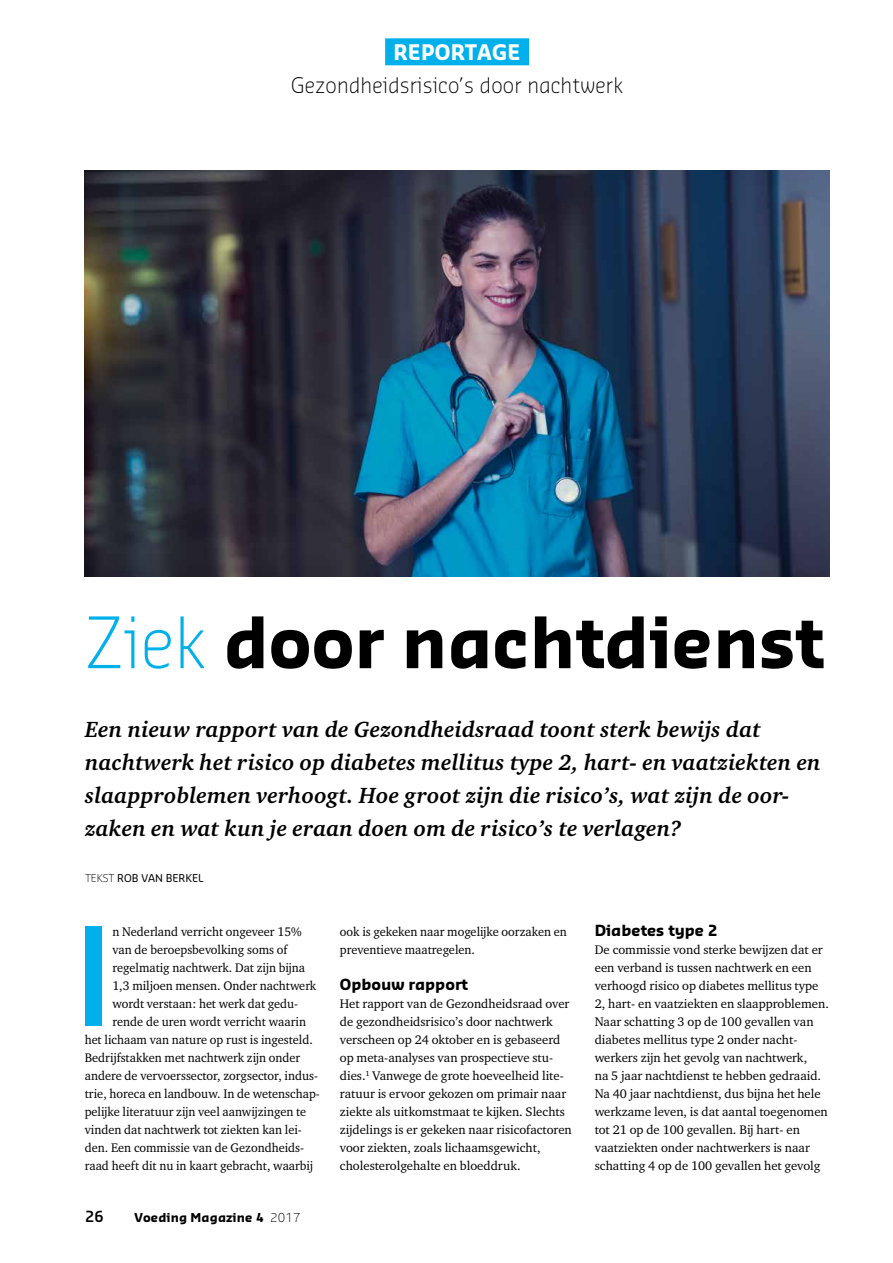
<style>
.page{position:relative;width:893px;height:1263px;background:#fff}
.page>*{position:absolute;margin:0;border:0;box-sizing:border-box;transform-origin:0 0}
.t1{font:600 132.75px "Sansa Std";color:#00b0eb}
.t2{font:700 69px "Sansa Std";color:#000}
.t3{font:italic 700 22.5px/33px "Charter ITC Std";letter-spacing:.01em;color:#000}
.t4{font:300 21px "Sansa Std";letter-spacing:.01em;color:#000}
.t5{font:700 21px "Sansa Std";letter-spacing:.01em;color:#fff}
.t6{font:700 15px "Sansa Std";color:#000}
.t7{font:600 15px "Sansa Std";color:#000}
.t8{font:12.75px/18px "Charter ITC Std";color:#000}
.t9{font:700 12px "Sansa Std";letter-spacing:.01em;color:#000}
.t10{font:10.5px "Sansa Std";color:#000}
.s1{font-weight:300;color:#00b0eb}
.s2{font-weight:300}
</style>
<div class="page">
<div style="left:385px;top:38px;width:144px;height:27px;background:#00b0eb"></div>
<img style="left:85px;top:170px;width:745px;height:406px">
<h3 class="t5" style="left:394px;top:38px;width:129px">REPORTAGE</h3>
<h3 class="t4" style="left:291px;top:71px;width:333px">Gezondheidsrisico’s door nachtwerk</h3>
<h2 class="t2" style="left:85px;top:597px;width:740px"><span class="s1">Ziek</span> door nachtdienst</h2>
<p class="t3" style="left:85px;top:712px;width:737px">Een nieuw rapport van de Gezondheidsraad toont sterk bewijs dat nachtwerk het risico op diabetes mellitus type 2, hart- en vaatziekten en slaapproblemen verhoogt. Hoe groot zijn die risico’s, wat zijn de oor&shy;zaken en wat kun je eraan doen om de risico’s te verlagen?</p>
<p class="t10" style="left:85px;top:871px;width:120px"><span class="s2">TEKST</span> ROB VAN BERKEL</p>
<h1 class="t1" style="left:74px;top:889px;width:40px">I</h1>
<p class="t8" style="left:112px;top:922px;width:191px">n Nederland verricht ongeveer 15%</p>
<p class="t8" style="left:112px;top:940px;width:177px">van de beroepsbevolking soms of</p>
<p class="t8" style="left:112px;top:958px;width:194px">regelmatig nachtwerk. Dat zijn bijna</p>
<p class="t8" style="left:112px;top:976px;width:205px">1,3 miljoen mensen. Onder nachtwerk</p>
<p class="t8" style="left:112px;top:994px;width:187px">wordt verstaan: het werk dat gedu-</p>
<p class="t8" style="left:112px;top:1012px;width:195px">rende de uren wordt verricht waarin</p>
<p class="t8" style="left:85px;top:1030px;width:230px">het lichaam van nature op rust is ingesteld.</p>
<p class="t8" style="left:85px;top:1048px;width:217px">Bedrijfstakken met nachtwerk zijn onder</p>
<p class="t8" style="left:85px;top:1066px;width:235px">andere de vervoerssector, zorgsector, indus-</p>
<p class="t8" style="left:85px;top:1084px;width:236px">trie, horeca en landbouw. In de wetenschap-</p>
<p class="t8" style="left:85px;top:1102px;width:223px">pelijke literatuur zijn veel aanwijzingen te</p>
<p class="t8" style="left:85px;top:1120px;width:219px">vinden dat nachtwerk tot ziekten kan lei-</p>
<p class="t8" style="left:85px;top:1138px;width:221px">den. Een commissie van de Gezondheids-</p>
<p class="t8" style="left:85px;top:1156px;width:230px">raad heeft dit nu in kaart gebracht, waarbij</p>
<p class="t7" style="left:85px;top:1206px;width:20px">26</p>
<p class="t9" style="left:134px;top:1210px;width:168px">Voeding Magazine 4 <span class="s2">2017</span></p>
<p class="t8" style="left:340px;top:922px;width:229px">ook is gekeken naar mogelijke oorzaken en preventieve maatregelen.</p>
<p class="t6" style="left:340px;top:975px;width:130px">Opbouw rapport</p>
<p class="t8" style="left:340px;top:994px;width:233px">Het rapport van de Gezondheidsraad over de gezondheidsrisico’s door nachtwerk verscheen op 24 oktober en is gebaseerd op meta-analyses van prospectieve stu&shy;dies.<sup>1</sup> Vanwege de grote hoeveelheid lite&shy;ratuur is ervoor gekozen om primair naar ziekte als uitkomstmaat te kijken. Slechts zijdelings is er gekeken naar risicofactoren voor ziekten, zoals lichaamsgewicht, cholesterolgehalte en bloeddruk.</p>
<p class="t6" style="left:595px;top:921px;width:124px">Diabetes type 2</p>
<p class="t8" style="left:595px;top:940px;width:236px">De commissie vond sterke bewijzen dat er een verband is tussen nachtwerk en een verhoogd risico op diabetes mellitus type 2, hart- en vaatziekten en slaapproblemen.<br>Naar schatting 3 op de 100 gevallen van diabetes mellitus type 2 onder nacht&shy;werkers zijn het gevolg van nachtwerk,<br>na 5 jaar nachtdienst te hebben gedraaid.<br>Na 40 jaar nachtdienst, dus bijna het hele werkzame leven, is dat aantal toegenomen tot 21 op de 100 gevallen. Bij hart- en vaatziekten onder nachtwerkers is naar schatting 4 op de 100 gevallen het gevolg</p>
</div>
